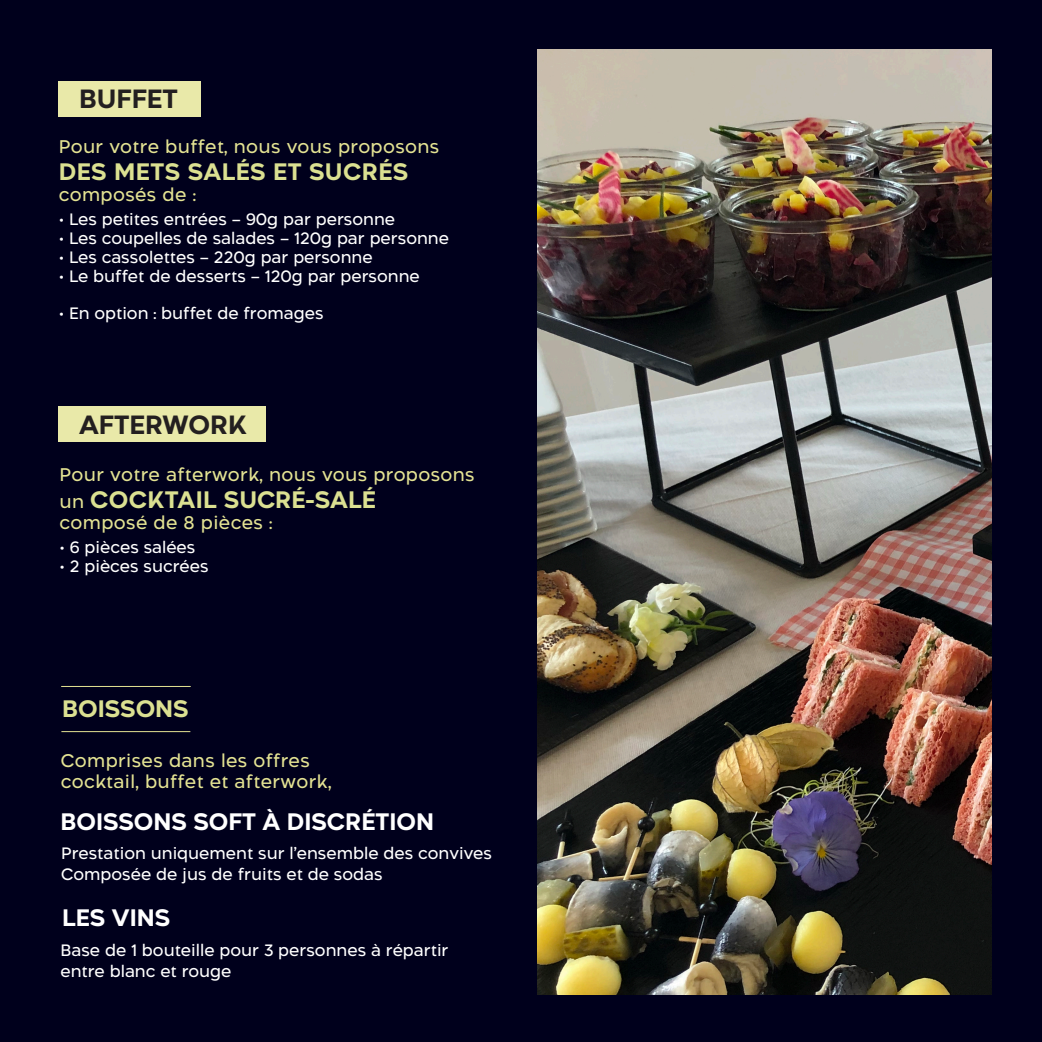
<style>
.page{position:relative;width:1042px;height:1042px;background:#00001c}
.page>*{position:absolute;margin:0;border:0;box-sizing:border-box;transform-origin:0 0}
.t1{font:700 25.2px "Aftika";color:#231f20}
.t2{font:700 22.75px "Aftika";letter-spacing:.015em;color:#dbe091}
.t3{font:700 22.75px "Aftika";color:#fff}
.t4{font:17.5px/21px "Aftika";letter-spacing:.02em;color:#e4e393}
.t5{font:15.75px/21px "Aftika";color:#fff}
.s1{font-weight:400;font-size:17.5px;color:#e4e393}
</style>
<div class="page">
<div style="left:58px;top:406px;width:208px;height:36px;background:#e9e9a9"></div>
<div style="left:58px;top:81px;width:143px;height:35px;background:#e9e9a9"></div>
<img style="left:537px;top:50px;width:454px;height:944px">
<hr style="left:61px;top:731px;width:129px;height:1px;background:#e4e393">
<hr style="left:61px;top:686px;width:130px;height:1px;background:#e4e393">
<p class="t1" style="left:79px;top:83px;width:100px">BUFFET</p>
<p class="t4" style="left:59px;top:137px;width:382px">Pour votre buffet, nous vous proposons</p>
<p class="t2" style="left:59px;top:158px;width:351px">DES METS SALÉS ET SUCRÉS</p>
<p class="t4" style="left:59px;top:185px;width:139px">composés de :</p>
<p class="t5" style="left:59px;top:209px;width:338px">• Les petites entrées – 90g par personne</p>
<p class="t5" style="left:59px;top:228px;width:392px">• Les coupelles de salades – 120g par personne</p>
<p class="t5" style="left:59px;top:247px;width:315px">• Les cassolettes – 220g par personne</p>
<p class="t5" style="left:59px;top:266px;width:363px">• Le buffet de desserts – 120g par personne</p>
<p class="t5" style="left:59px;top:304px;width:266px">• En option : buffet de fromages</p>
<p class="t1" style="left:79px;top:409px;width:169px">AFTERWORK</p>
<p class="t4" style="left:60px;top:465px;width:417px">Pour votre afterwork, nous vous proposons</p>
<p class="t2" style="left:60px;top:486px;width:318px"><span class="s1">un</span> COCKTAIL SUCRÉ-SALÉ</p>
<p class="t4" style="left:60px;top:513px;width:214px">composé de 8 pièces :</p>
<p class="t5" style="left:60px;top:538px;width:137px">• 6 pièces salées</p>
<p class="t5" style="left:60px;top:557px;width:151px">• 2 pièces sucrées</p>
<p class="t2" style="left:62px;top:695px;width:128px">BOISSONS</p>
<p class="t4" style="left:61px;top:750px;width:272px">Comprises dans les offres cocktail, buffet et afterwork,</p>
<p class="t3" style="left:60px;top:808px;width:375px">BOISSONS SOFT À DISCRÉTION</p>
<p class="t5" style="left:61px;top:843px;width:432px">Prestation uniquement sur l’ensemble des convives</p>
<p class="t5" style="left:61px;top:864px;width:323px">Composée de jus de fruits et de sodas</p>
<p class="t3" style="left:62px;top:903px;width:109px">LES VINS</p>
<p class="t5" style="left:60px;top:940px;width:390px">Base de 1 bouteille pour 3 personnes à répartir entre blanc et rouge</p>
</div>
